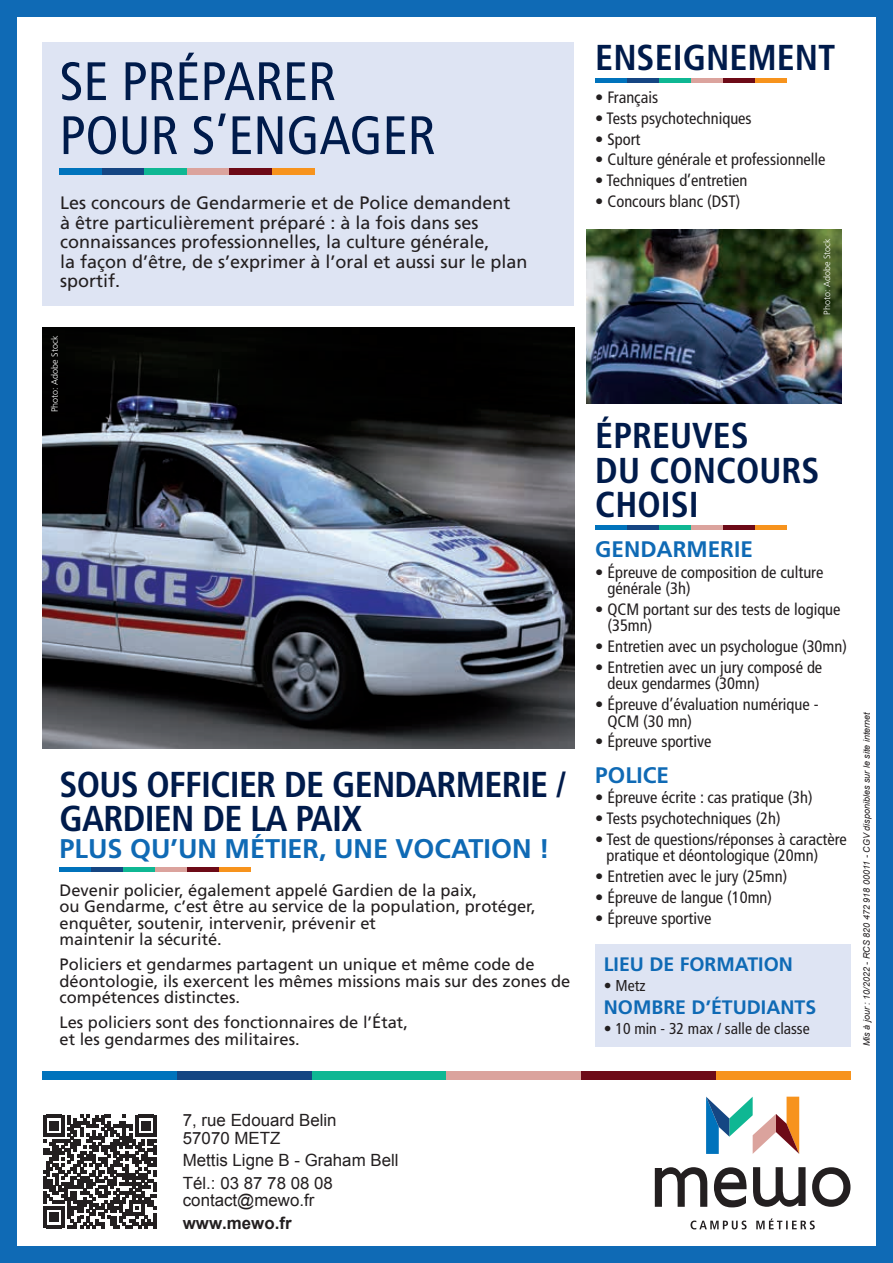
<style>
.page{position:relative;width:893px;height:1263px;background:#0f6ab5}
.page>*{position:absolute;margin:0;border:0;box-sizing:border-box;transform-origin:0 0}
.t1{font:condensed 54px/54px "Frutiger LT Std";color:#001b4b}
.t2{font:700 condensed 36px/34.5px "Frutiger LT Std";letter-spacing:-.02em;color:#001b4b}
.t3{font:700 condensed 36px/34.5px "Frutiger LT Std";color:#001b4b}
.t4{font:700 27px "Frutiger LT Std";color:#0f6ab5}
.t5{font:700 22.5px "Frutiger LT Std";color:#0f6ab5}
.t6{font:700 19.5px "Frutiger LT Std";color:#0f6ab5}
.t7{font:18px/19.5px "Frutiger LT Std";color:#231f20}
.t8{font:16.8px/17.2px "Arial";color:#231f20}
.t9{font:700 16.8px "Arial";color:#231f20}
.t10{font:condensed 16.5px/16.5px "Frutiger LT Std";color:#231f20}
.t11{font:16.5px/16.5px "Frutiger LT Std";color:#231f20}
.t12{font:condensed 15.75px "Frutiger LT Std";color:#231f20}
.t13{font:italic 9px "Arial";color:#231f20}
.t14{font:300 9px "Frutiger LT Std";color:#fff}
</style>
<div class="page">
<div style="left:17px;top:17px;width:859px;height:1229px;background:#fff"></div>
<img style="left:587px;top:230px;width:255px;height:174px">
<img style="left:43px;top:327px;width:531px;height:421px">
<div style="left:43px;top:43px;width:531px;height:263px;background:#dee4f3"></div>
<div style="left:60px;top:168px;width:42px;height:6px;background:#0073bc"></div>
<div style="left:102px;top:168px;width:43px;height:6px;background:#154683"></div>
<div style="left:145px;top:168px;width:42px;height:6px;background:#0fb793"></div>
<div style="left:187px;top:168px;width:43px;height:6px;background:#dba39d"></div>
<div style="left:230px;top:168px;width:42px;height:6px;background:#6d0a17"></div>
<div style="left:272px;top:168px;width:43px;height:6px;background:#f7931d"></div>
<div style="left:43px;top:1071px;width:134px;height:9px;background:#0073bc"></div>
<div style="left:177px;top:1071px;width:135px;height:9px;background:#154683"></div>
<div style="left:312px;top:1071px;width:134px;height:9px;background:#0fb793"></div>
<div style="left:446px;top:1071px;width:135px;height:9px;background:#dba39d"></div>
<div style="left:581px;top:1071px;width:135px;height:9px;background:#6d0a17"></div>
<div style="left:716px;top:1071px;width:134px;height:9px;background:#f7931d"></div>
<hr style="left:595px;top:79px;width:32px;height:4px;background:#0073bc">
<hr style="left:627px;top:79px;width:32px;height:4px;background:#154683">
<hr style="left:659px;top:79px;width:32px;height:4px;background:#0fb793">
<hr style="left:691px;top:79px;width:32px;height:4px;background:#dba39d">
<hr style="left:723px;top:79px;width:32px;height:4px;background:#6d0a17">
<hr style="left:755px;top:79px;width:32px;height:4px;background:#f7931d">
<div style="left:595px;top:525px;width:32px;height:5px;background:#0073bc"></div>
<div style="left:627px;top:525px;width:32px;height:5px;background:#154683"></div>
<div style="left:659px;top:525px;width:32px;height:5px;background:#0fb793"></div>
<div style="left:691px;top:525px;width:32px;height:5px;background:#dba39d"></div>
<div style="left:723px;top:525px;width:32px;height:5px;background:#6d0a17"></div>
<div style="left:755px;top:525px;width:32px;height:5px;background:#f7931d"></div>
<div style="left:60px;top:867px;width:31px;height:5px;background:#0073bc"></div>
<div style="left:91px;top:867px;width:32px;height:5px;background:#154683"></div>
<div style="left:123px;top:867px;width:32px;height:5px;background:#0fb793"></div>
<div style="left:155px;top:867px;width:32px;height:5px;background:#dba39d"></div>
<div style="left:187px;top:867px;width:32px;height:5px;background:#6d0a17"></div>
<div style="left:219px;top:867px;width:32px;height:5px;background:#f7931d"></div>
<div style="left:595px;top:944px;width:255px;height:102px;background:#dee4f3"></div>
<svg style="left:655px;top:1167px;width:195px;height:62px"></svg>
<svg style="left:706px;top:1097px;width:93px;height:57px"></svg>
<svg style="left:43px;top:1115px;width:114px;height:113px"></svg>
<hr style="left:153px;top:1213px;width:4px;height:15px;background:#231f20">
<h1 class="t1" style="left:60px;top:55px;width:378px">SE PRÉPARER<br>POUR S’ENGAGER</h1>
<p class="t7" style="left:60px;top:193px;width:469px">Les concours de Gendarmerie et de Police demandent<br>à être particulièrement préparé : à la fois dans ses connaissances professionnelles, la culture générale,<br>la façon d’être, de s’exprimer à l’oral et aussi sur le plan sportif.</p>
<p class="t14" style="left:50px;top:412px;width:78px;rotate:-90deg">Photo: Adobe Stock</p>
<h2 class="t2" style="left:60px;top:767px;width:508px">SOUS OFFICIER DE GENDARMERIE /<br>GARDIEN DE LA PAIX</h2>
<h3 class="t4" style="left:60px;top:833px;width:491px">PLUS QU’UN MÉTIER, UNE VOCATION !</h3>
<p class="t11" style="left:60px;top:882px;width:478px">Devenir policier, également appelé Gardien de la paix,<br>ou Gendarme, c’est être au service de la population, protéger, enquêter, soutenir, intervenir, prévenir et<br>maintenir la sécurité.</p>
<p class="t11" style="left:60px;top:956px;width:512px">Policiers et gendarmes partagent un unique et même code de déontologie, ils exercent les mêmes missions mais sur des zones de compétences distinctes.</p>
<p class="t11" style="left:60px;top:1014px;width:350px">Les policiers sont des fonctionnaires de l’État, et les gendarmes des militaires.</p>
<p class="t8" style="left:183px;top:1112px;width:155px">7, rue Edouard Belin<br>57070 METZ</p>
<p class="t8" style="left:183px;top:1149px;width:217px;line-height:22.5px">Mettis Ligne B - Graham Bell<br>Tél.: 03 87 78 08 08</p>
<p class="t8" style="left:183px;top:1192px;width:133px">contact@mewo.fr</p>
<p class="t9" style="left:183px;top:1212px;width:110px">www.mewo.fr</p>
<h2 class="t3" style="left:595px;top:40px;width:241px">ENSEIGNEMENT</h2>
<p class="t10" style="left:595px;top:89px;width:64px">• Français</p>
<p class="t10" style="left:595px;top:110px;width:158px">• Tests psychotechniques</p>
<p class="t10" style="left:595px;top:131px;width:47px">• Sport</p>
<p class="t10" style="left:595px;top:151px;width:232px">• Culture générale et professionnelle</p>
<p class="t10" style="left:595px;top:172px;width:154px">• Techniques d’entretien</p>
<p class="t10" style="left:595px;top:193px;width:147px">• Concours blanc (DST)</p>
<p class="t14" style="left:822px;top:315px;width:78px;rotate:-90deg">Photo: Adobe Stock</p>
<h2 class="t3" style="left:595px;top:418px;width:226px">ÉPREUVES<br>DU CONCOURS<br>CHOISI</h2>
<h3 class="t5" style="left:595px;top:536px;width:159px">GENDARMERIE</h3>
<p class="t10" style="left:607px;top:564px;width:217px;text-indent:-12px">• Épreuve de composition de culture générale (3h)</p>
<p class="t10" style="left:607px;top:601px;width:234px;text-indent:-12px">• QCM portant sur des tests de logique (35mn)</p>
<p class="t10" style="left:595px;top:638px;width:253px">• Entretien avec un psychologue (30mn)</p>
<p class="t10" style="left:607px;top:659px;width:216px;text-indent:-12px">• Entretien avec un jury composé de deux gendarmes (30mn)</p>
<p class="t10" style="left:607px;top:696px;width:213px;text-indent:-12px">• Épreuve d’évaluation numérique -<br>QCM (30 mn)</p>
<p class="t10" style="left:595px;top:734px;width:118px">• Épreuve sportive</p>
<h3 class="t5" style="left:595px;top:762px;width:75px">POLICE</h3>
<p class="t10" style="left:595px;top:790px;width:219px">• Épreuve écrite : cas pratique (3h)</p>
<p class="t10" style="left:595px;top:810px;width:187px">• Tests psychotechniques (2h)</p>
<p class="t10" style="left:607px;top:831px;width:242px;text-indent:-11px">• Test de questions/réponses à caractère pratique et déontologique (20mn)</p>
<p class="t10" style="left:595px;top:868px;width:194px">• Entretien avec le jury (25mn)</p>
<p class="t10" style="left:595px;top:889px;width:178px">• Épreuve de langue (10mn)</p>
<p class="t10" style="left:595px;top:910px;width:118px">• Épreuve sportive</p>
<p class="t6" style="left:604px;top:952px;width:191px">LIEU DE FORMATION</p>
<p class="t12" style="left:604px;top:976px;width:43px">• Metz</p>
<p class="t6" style="left:604px;top:996px;width:214px">NOMBRE D’ÉTUDIANTS</p>
<p class="t12" style="left:604px;top:1020px;width:207px">• 10 min - 32 max / salle de classe</p>
<p class="t13" style="left:861px;top:1046px;width:336px;rotate:-90deg">Mis à jour : 10/2022 - RCS 820 472 918 00011 - CGV disponibles sur le site internet</p>
</div>
